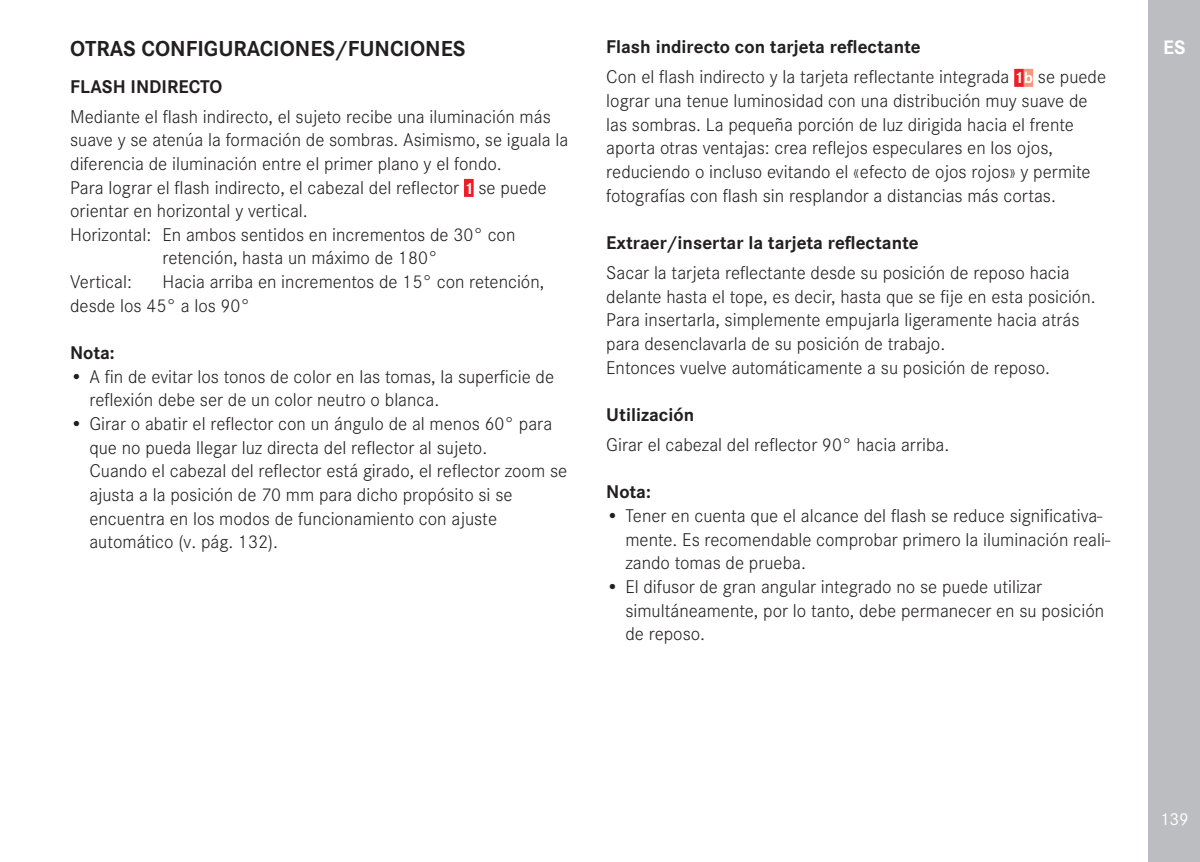
<style>
.page{position:relative;width:1200px;height:862px;background:#fff}
.page>*{position:absolute;margin:0;border:0;box-sizing:border-box;transform-origin:0 0}
.t1{font:700 22.5px "Corporate S";color:#231f20}
.t2{font:700 20.25px "Corporate S";color:#fff}
.t3{font:300 19.12px/23.6px "Corporate S";color:#231f20}
.t4{font:700 19.12px "Corporate S";color:#231f20}
.t5{font:18px "Corporate S";color:#fff}
.s1{font-weight:700;font-size:16.88px;color:#fff}
.s2{font-weight:700}
</style>
<div class="page">
<div style="left:1148px;top:0;width:51px;height:861px;background:#bcbdc0"></div>
<div style="left:464px;top:179px;width:9px;height:18px;background:#ee1c28"></div>
<div style="left:1013px;top:69px;width:10px;height:18px;background:#ee1c28"></div>
<div style="left:1023px;top:69px;width:9px;height:18px;background:#f5967d"></div>
<p class="t1" style="left:70px;top:31px;width:397px">OTRAS CONFIGURACIONES/FUNCIONES</p>
<p class="t4" style="left:70px;top:71px;width:154px">FLASH INDIRECTO</p>
<p class="t3" style="left:70px;top:103px;width:482px">Mediante el flash indirecto, el sujeto recibe una iluminación más</p>
<p class="t3" style="left:70px;top:127px;width:499px">suave y se atenúa la formación de sombras. Asimismo, se iguala la</p>
<p class="t3" style="left:70px;top:150px;width:433px">diferencia de iluminación entre el primer plano y el fondo.</p>
<p class="t3" style="left:70px;top:174px;width:478px">Para lograr el flash indirecto, el cabezal del reflector <span class="s1">1</span> se puede</p>
<p class="t3" style="left:70px;top:198px;width:239px">orientar en horizontal y vertical.</p>
<p class="t3" style="left:70px;top:221px;width:446px">Horizontal: En ambos sentidos en incrementos de 30° con</p>
<p class="t3" style="left:162px;top:245px;width:276px">retención, hasta un máximo de 180°</p>
<p class="t3" style="left:70px;top:269px;width:63px">Vertical:</p>
<p class="t3" style="left:70px;top:269px;width:475px;text-indent:92px">Hacia arriba en incrementos de 15° con retención, desde los 45° a los 90°</p>
<p class="t4" style="left:70px;top:337px;width:46px">Nota:</p>
<p class="t3" style="left:89px;top:363px;width:466px;text-indent:-19px">• A fin de evitar los tonos de color en las tomas, la superficie de reflexión debe ser de un color neutro o blanca.</p>
<p class="t3" style="left:89px;top:410px;width:479px;text-indent:-19px">• Girar o abatir el reflector con un ángulo de al menos 60° para que no pueda llegar luz directa del reflector al sujeto.<br>Cuando el cabezal del reflector está girado, el reflector zoom se ajusta a la posición de 70 mm para dicho propósito si se encuentra en los modos de funcionamiento con ajuste automático (v. pág. 132).</p>
<p class="t3" style="left:606px;top:31px;width:501px;line-height:29.9px"><span class="s2">Flash indirecto con tarjeta reflectante<br></span>Con el flash indirecto y la tarjeta reflectante integrada <span class="s1">1b</span> se puede</p>
<p class="t3" style="left:606px;top:88px;width:486px">lograr una tenue luminosidad con una distribución muy suave de las sombras. La pequeña porción de luz dirigida hacia el frente aporta otras ventajas: crea reflejos especulares en los ojos, reduciendo o incluso evitando el «efecto de ojos rojos» y permite fotografías con flash sin resplandor a distancias más cortas.</p>
<p class="t4" style="left:606px;top:227px;width:314px">Extraer/insertar la tarjeta reflectante</p>
<p class="t3" style="left:606px;top:259px;width:491px">Sacar la tarjeta reflectante desde su posición de reposo hacia delante hasta el tope, es decir, hasta que se fije en esta posición.<br>Para insertarla, simplemente empujarla ligeramente hacia atrás para desenclavarla de su posición de trabajo.<br>Entonces vuelve automáticamente a su posición de reposo.</p>
<p class="t4" style="left:606px;top:399px;width:89px">Utilización</p>
<p class="t3" style="left:606px;top:431px;width:344px">Girar el cabezal del reflector 90° hacia arriba.</p>
<p class="t4" style="left:606px;top:476px;width:46px">Nota:</p>
<p class="t3" style="left:625px;top:502px;width:486px;text-indent:-19px">• Tener en cuenta que el alcance del flash se reduce significativa&shy;mente. Es recomendable comprobar primero la iluminación reali&shy;zando tomas de prueba.</p>
<p class="t3" style="left:625px;top:573px;width:480px;text-indent:-19px">• El difusor de gran angular integrado no se puede utilizar simultáneamente, por lo tanto, debe permanecer en su posición de reposo.</p>
<p class="t2" style="left:1162px;top:32px;width:24px">ES</p>
<p class="t5" style="left:1159px;top:806px;width:30px">139</p>
</div>
